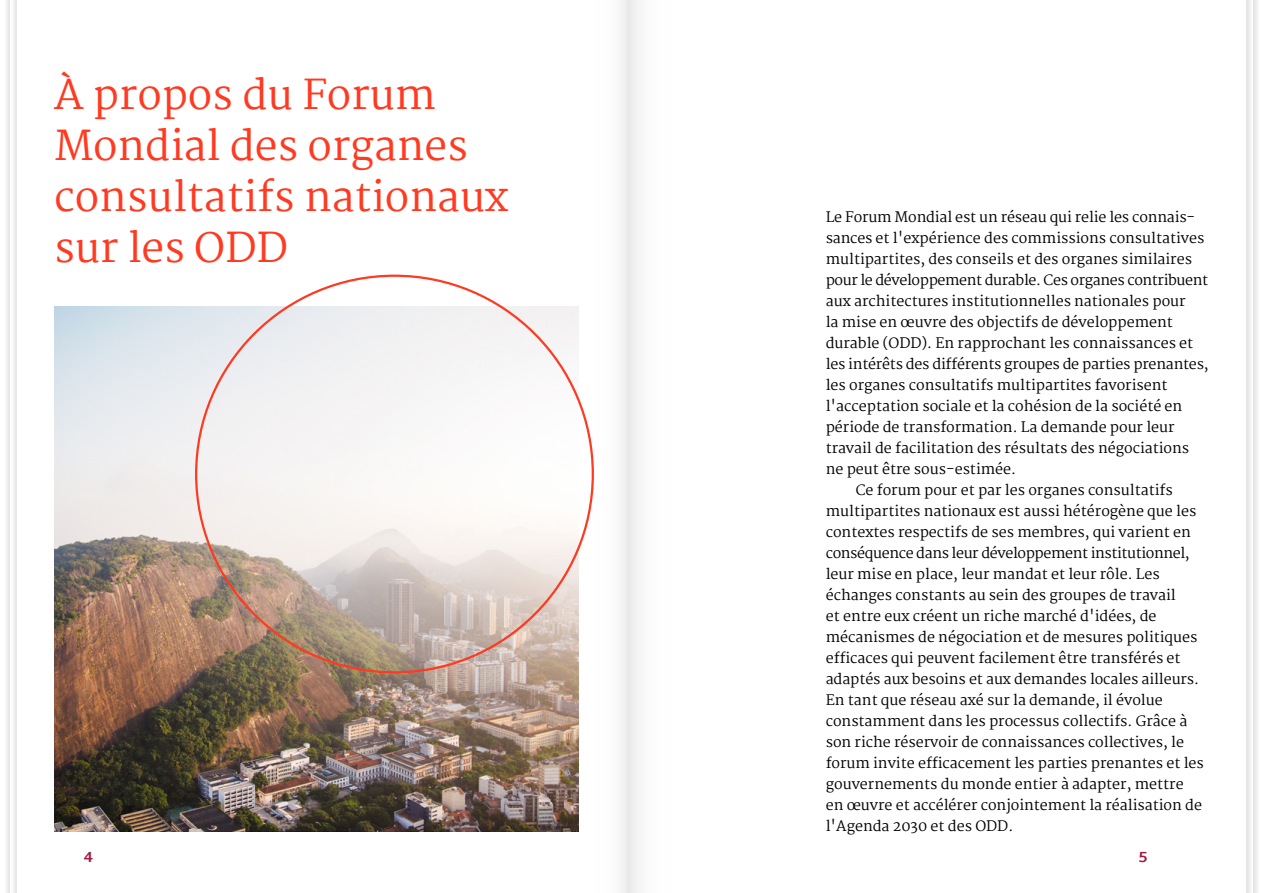
<style>
.page{position:relative;width:1263px;height:893px;background:#fff}
.page>*{position:absolute;margin:0;border:0;box-sizing:border-box;transform-origin:0 0}
.Fließtext{font:40.5px/51px "Martel";color:#ff3a21}
.t1{font:700 15px "Martel Sans";color:#a21942}
.Fließtext-2{font:14.25px/21px "Martel";color:#000}
</style>
<div class="page">
<svg style="left:578px;top:0;width:61px;height:893px"></svg>
<div style="left:1247px;top:0;width:16px;height:893px;background:linear-gradient(to bottom,#efefef,#efefef)"></div>
<svg style="left:1254px;top:0;width:9px;height:893px"></svg>
<div style="left:0;top:0;width:16px;height:893px;background:linear-gradient(to bottom,#f7f7f7,#f7f7f7)"></div>
<svg style="left:0;top:0;width:9px;height:893px"></svg>
<img style="left:54px;top:306px;width:524px;height:525px">
<p class="Fließtext" style="left:54px;top:70px;width:456px">À propos du Forum<br>Mondial des organes consultatifs nationaux sur les ODD</p>
<p class="Fließtext-2" style="left:826px;top:207px;width:384px">Le Forum Mondial est un réseau qui relie les connais&shy;sances et l'expérience des commissions consultatives multipartites, des conseils et des organes similaires pour le développement durable. Ces organes contribuent aux architectures institutionnelles nationales pour<br>la mise en œuvre des objectifs de développement durable (ODD). En rapprochant les connaissances et les intérêts des différents groupes de parties prenantes, les organes consultatifs multipartites favorisent l'acceptation sociale et la cohésion de la société en période de transformation. La demande pour leur travail de facilitation des résultats des négociations ne peut être sous-estimée.</p>
<p class="Fließtext-2" style="left:826px;top:480px;width:380px;text-indent:30px">Ce forum pour et par les organes consultatifs multipartites nationaux est aussi hétérogène que les contextes respectifs de ses membres, qui varient en conséquence dans leur développement institutionnel, leur mise en place, leur mandat et leur rôle. Les échanges constants au sein des groupes de travail<br>et entre eux créent un riche marché d'idées, de mécanismes de négociation et de mesures politiques efficaces qui peuvent facilement être transférés et adaptés aux besoins et aux demandes locales ailleurs.<br>En tant que réseau axé sur la demande, il évolue constamment dans les processus collectifs. Grâce à son riche réservoir de connaissances collectives, le forum invite efficacement les parties prenantes et les gouvernements du monde entier à adapter, mettre en œuvre et accélérer conjointement la réalisation de l'Agenda 2030 et des ODD.</p>
<p class="t1" style="left:84px;top:848px;width:11px">4</p>
<p class="t1" style="left:1138px;top:848px;width:11px">5</p>
</div>
